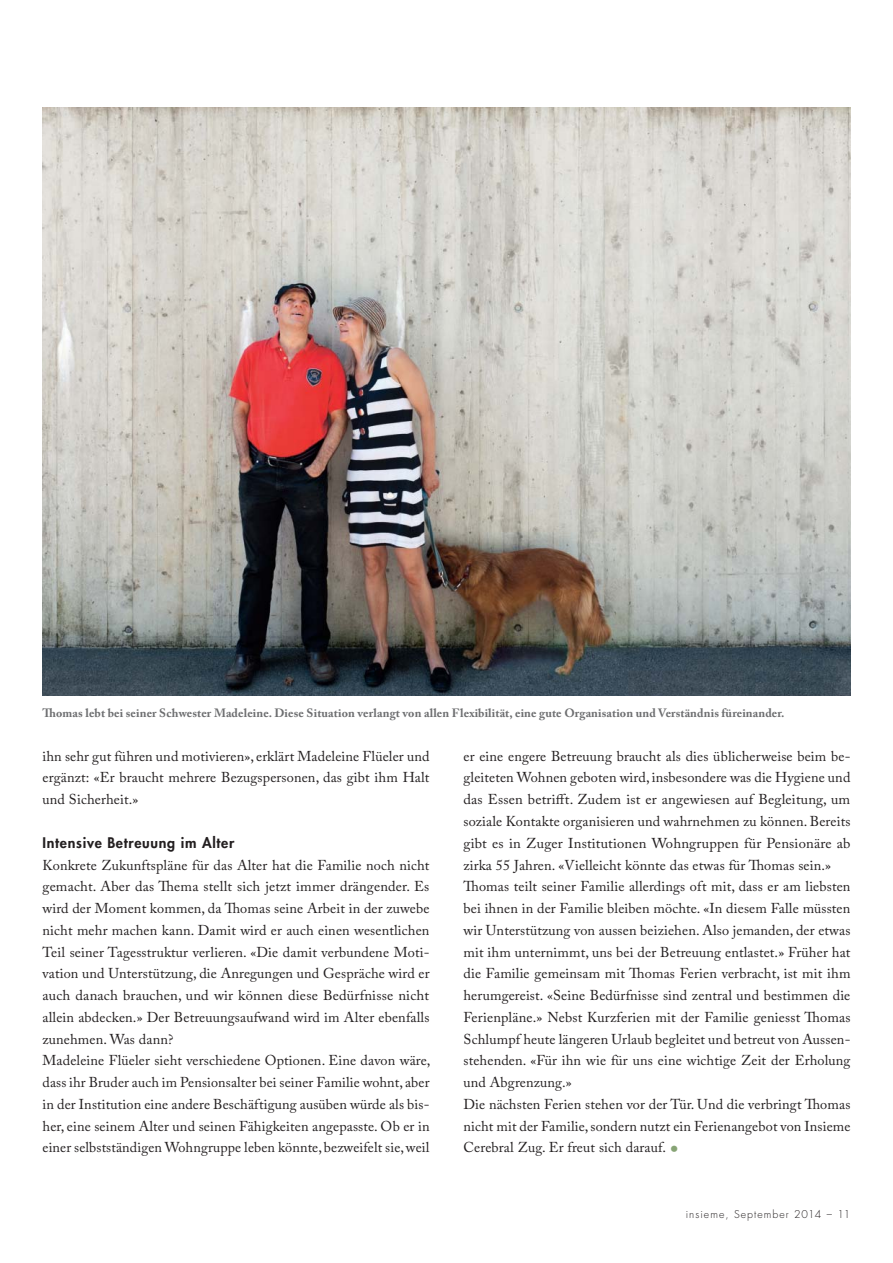
<style>
.page{position:relative;width:893px;height:1263px;background:#fff}
.page>*{position:absolute;margin:0;border:0;box-sizing:border-box;transform-origin:0 0}
.t1{font:14.25px/21.8px "Adobe Caslon Pro";letter-spacing:.01em;color:#231f20}
.t2{font:800 14.25px "Futura";letter-spacing:.05em;color:#231f20}
.t3{font:700 12px "Adobe Caslon Pro";letter-spacing:.01em;color:#6d6e70}
.t4{font:300 10.5px "Futura";letter-spacing:.1em;color:#231f20}
.s1{font-family:"Futura";font-weight:300;font-size:16.5px;color:#87a475}
</style>
<div class="page">
<img style="left:43px;top:108px;width:807px;height:587px">
<p class="t3" style="left:43px;top:709px;width:744px">Thomas lebt bei seiner Schwester Madeleine. Diese Situation verlangt von allen Flexibilität, eine gute Organisation und Verständnis füreinander.</p>
<p class="t1" style="left:43px;top:746px;width:388px;text-align:justify">ihn sehr gut führen und motivieren», erklärt Madeleine Flüeler und ergänzt: «Er braucht mehrere Bezugspersonen, das gibt ihm Halt und Sicherheit.»</p>
<p class="t2" style="left:43px;top:836px;width:193px">Intensive Betreuung im Alter</p>
<p class="t1" style="left:43px;top:855px;width:389px">Konkrete Zukunftspläne für das Alter hat die Familie noch nicht gemacht. Aber das Thema stellt sich jetzt immer drängender. Es wird der Moment kommen, da Thomas seine Arbeit in der zuwebe nicht mehr machen kann. Damit wird er auch einen wesentlichen Teil seiner Tagesstruktur verlieren. «Die damit verbundene Moti&shy;vation und Unterstützung, die Anregungen und Gespräche wird er auch danach brauchen, und wir können diese Bedürfnisse nicht allein abdecken.» Der Betreuungsaufwand wird im Alter ebenfalls zunehmen. Was dann?<br>Madeleine Flüeler sieht verschiedene Optionen. Eine davon wäre, dass ihr Bruder auch im Pensionsalter bei seiner Familie wohnt, aber in der Institution eine andere Beschäftigung ausüben würde als bis&shy;her, eine seinem Alter und seinen Fähigkeiten angepasste. Ob er in einer selbstständigen Wohngruppe leben könnte, bezweifelt sie, weil</p>
<p class="t1" style="left:463px;top:746px;width:389px">er eine engere Betreuung braucht als dies üblicherweise beim be&shy;gleiteten Wohnen geboten wird, insbesondere was die Hygiene und das Essen betrifft. Zudem ist er angewiesen auf Begleitung, um soziale Kontakte organisieren und wahrnehmen zu können. Bereits gibt es in Zuger Institutionen Wohngruppen für Pensionäre ab zirka 55 Jahren. «Vielleicht könnte das etwas für Thomas sein.» Thomas teilt seiner Familie allerdings oft mit, dass er am liebsten bei ihnen in der Familie bleiben möchte. «In diesem Falle müssten wir Unterstützung von aussen beiziehen. Also jemanden, der etwas mit ihm unternimmt, uns bei der Betreuung entlastet.» Früher hat die Familie gemeinsam mit Thomas Ferien verbracht, ist mit ihm herumgereist. «Seine Bedürfnisse sind zentral und bestimmen die Ferienpläne.» Nebst Kurzferien mit der Familie geniesst Thomas Schlumpf heute längeren Urlaub begleitet und betreut von Aussen&shy;stehenden. «Für ihn wie für uns eine wichtige Zeit der Erholung und Abgrenzung.»<br>Die nächsten Ferien stehen vor der Tür. Und die verbringt Thomas nicht mit der Familie, sondern nutzt ein Ferienangebot von Insieme Cerebral Zug. Er freut sich darauf. <span class="s1">•</span></p>
<p class="t4" style="left:686px;top:1209px;width:166px">insieme, September 2014 – 11</p>
</div>
